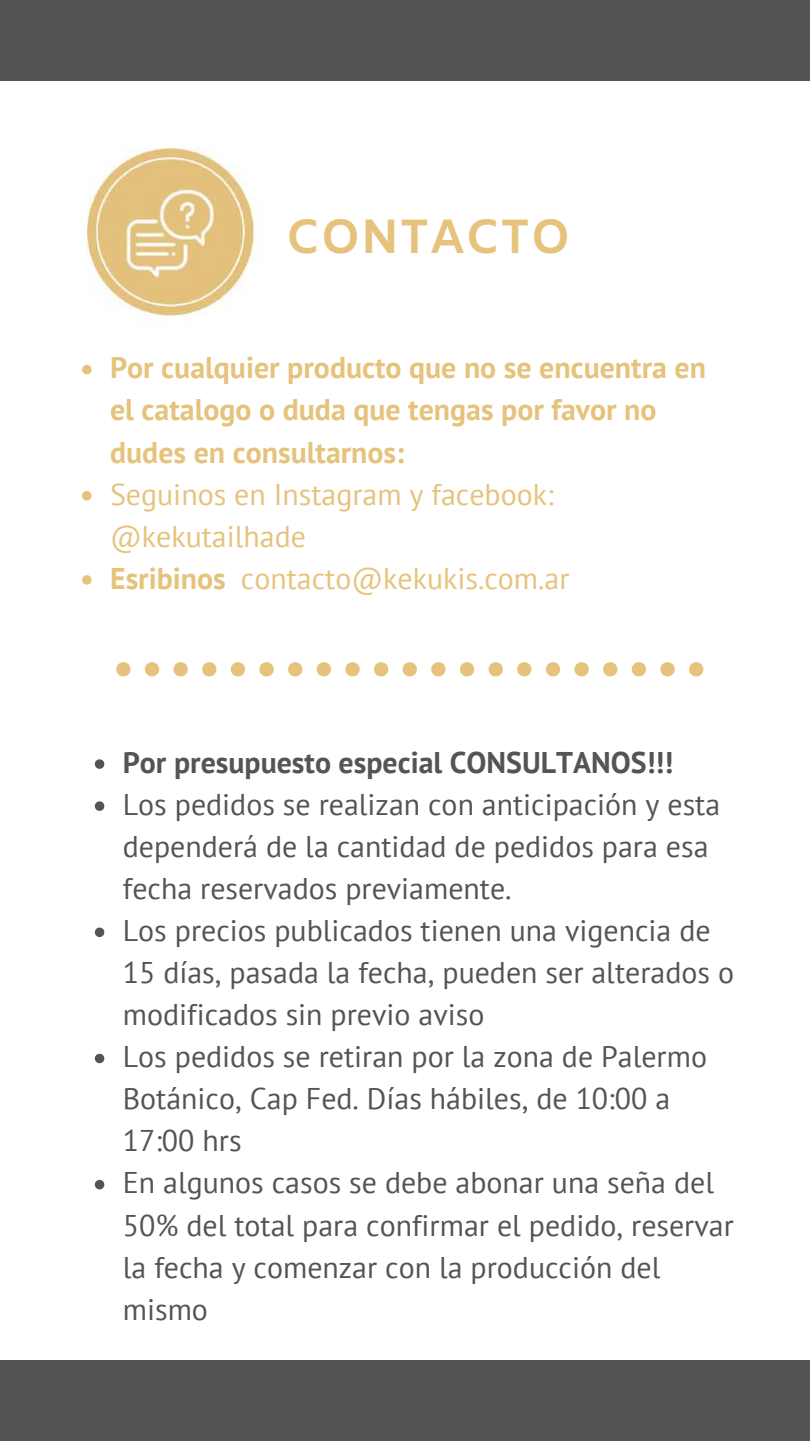
<style>
.page{position:relative;width:810px;height:1441px;background:#fff}
.page>*{position:absolute;margin:0;border:0;box-sizing:border-box;transform-origin:0 0}
.t1{font:700 48px "Amiko";color:#e6c37c}
.t2{font:29.9px/42px "PT Sans";color:#545454}
.t3{font:700 29.9px/42px "PT Sans";color:#e6c37c}
.t4{font:29.9px/42px "PT Sans";color:#e6c37c}
.t5{font:700 29.9px "PT Sans";color:#545454}
.s1{font-weight:700}
</style>
<div class="page">
<div style="left:0;top:0;width:810px;height:1440px;background:#545454"></div>
<div style="left:0;top:81px;width:810px;height:1278px;background:#fff"></div>
<svg style="left:95px;top:759px;width:9px;height:9px"></svg>
<svg style="left:95px;top:801px;width:9px;height:9px"></svg>
<svg style="left:95px;top:927px;width:9px;height:9px"></svg>
<svg style="left:95px;top:1053px;width:9px;height:9px"></svg>
<svg style="left:95px;top:1179px;width:9px;height:10px"></svg>
<img style="left:86px;top:147px;width:170px;height:171px">
<svg style="left:116px;top:662px;width:15px;height:14px"></svg>
<svg style="left:145px;top:662px;width:14px;height:14px"></svg>
<svg style="left:174px;top:662px;width:14px;height:14px"></svg>
<svg style="left:202px;top:662px;width:14px;height:14px"></svg>
<svg style="left:231px;top:662px;width:14px;height:14px"></svg>
<svg style="left:259px;top:662px;width:15px;height:14px"></svg>
<svg style="left:288px;top:662px;width:14px;height:14px"></svg>
<svg style="left:317px;top:662px;width:14px;height:14px"></svg>
<svg style="left:345px;top:662px;width:15px;height:14px"></svg>
<svg style="left:374px;top:662px;width:14px;height:14px"></svg>
<svg style="left:403px;top:662px;width:14px;height:14px"></svg>
<svg style="left:431px;top:662px;width:15px;height:14px"></svg>
<svg style="left:460px;top:662px;width:14px;height:14px"></svg>
<svg style="left:489px;top:662px;width:14px;height:14px"></svg>
<svg style="left:517px;top:662px;width:15px;height:14px"></svg>
<svg style="left:546px;top:662px;width:14px;height:14px"></svg>
<svg style="left:574px;top:662px;width:15px;height:14px"></svg>
<svg style="left:603px;top:662px;width:14px;height:14px"></svg>
<svg style="left:632px;top:662px;width:14px;height:14px"></svg>
<svg style="left:660px;top:662px;width:15px;height:14px"></svg>
<svg style="left:689px;top:662px;width:14px;height:14px"></svg>
<svg style="left:82px;top:365px;width:10px;height:9px"></svg>
<svg style="left:82px;top:491px;width:10px;height:9px"></svg>
<svg style="left:82px;top:575px;width:10px;height:9px"></svg>
<h1 class="t1" style="left:286px;top:209px;width:286px">CONTACTO</h1>
<p class="t3" style="left:110px;top:346px;width:597px">Por cualquier producto que no se encuentra en el catalogo o duda que tengas por favor no dudes en consultarnos:</p>
<p class="t4" style="left:110px;top:472px;width:461px">Seguinos en Instagram y facebook: @kekutailhade<br><span class="s1">Esribinos</span> contacto@kekukis.com.ar</p>
<p class="t5" style="left:123px;top:742px;width:552px">Por presupuesto especial CONSULTANOS!!!</p>
<p class="t2" style="left:123px;top:782px;width:613px">Los pedidos se realizan con anticipación y esta dependerá de la cantidad de pedidos para esa fecha reservados previamente.<br>Los precios publicados tienen una vigencia de 15 días, pasada la fecha, pueden ser alterados o modificados sin previo aviso<br>Los pedidos se retiran por la zona de Palermo Botánico, Cap Fed. Días hábiles, de 10:00 a 17:00 hrs<br>En algunos casos se debe abonar una seña del 50% del total para confirmar el pedido, reservar la fecha y comenzar con la producción del mismo</p>
</div>
